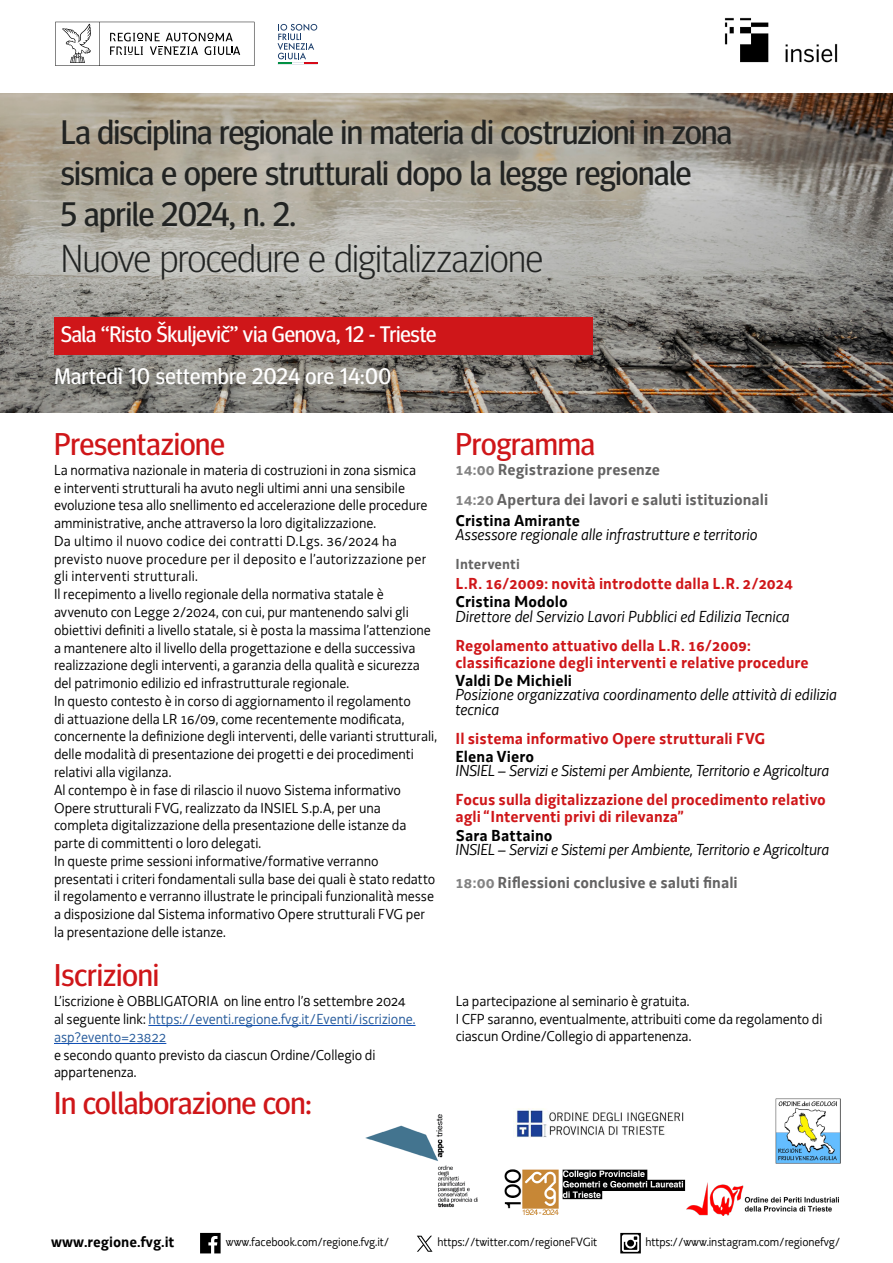
<style>
.page{position:relative;width:893px;height:1263px;background:#fff}
.page>*{position:absolute;margin:0;border:0;box-sizing:border-box;transform-origin:0 0}
.t1{font:300 39px "Meta Headline Pro";letter-spacing:-.015em;color:#222423}
.t2{font:34.05px/40.8px "Meta Headline Pro";letter-spacing:-.015em;color:#222423}
.t3{font:31.5px "Meta Headline Pro";color:#cf1619}
.t4{font:22.5px/42px "Meta Headline Pro";letter-spacing:-.01em;color:#fff}
.t5{font:italic 16.5px/14.2px "Decima WE";letter-spacing:-.005em;color:#000}
.t6{font:700 16.5px/17.2px "Decima WE";letter-spacing:.005em;color:#cf1619}
.t7{font:700 16.5px/29.8px "Decima WE";letter-spacing:.005em;color:#646363}
.t8{font:700 16.5px "Decima WE";letter-spacing:.005em;color:#000}
.t9{font:700 15.45px "Decima WE";color:#000}
.t10{font:15px/17.7px "Decima WE";color:#000}
.t11{font:700 15px "Decima WE";letter-spacing:.01em;color:#646363}
.t12{font:12.45px "Decima WE";letter-spacing:-.01em;color:#000}
.s1{color:#838383}
.s2{font-weight:700;font-style:normal;color:#838383}
.s3{font-weight:700;font-style:normal;color:#646363}
.s4{color:#275b9b}
</style>
<div class="page">
<img style="left:0;top:94px;width:893px;height:318px">
<div style="left:53px;top:111px;width:687px;height:178px;background:#fff;opacity:.28"></div>
<svg style="left:55px;top:22px;width:199px;height:44px"></svg>
<svg style="left:277px;top:24px;width:40px;height:40px"></svg>
<hr style="left:278px;top:62px;width:39px;height:3px;background:#193c6a">
<img style="left:724px;top:18px;width:114px;height:45px">
<svg style="left:200px;top:1233px;width:21px;height:20px"></svg>
<svg style="left:620px;top:1233px;width:21px;height:20px"></svg>
<div style="left:627px;top:1240px;width:7px;height:6px;background:#000;border-radius:50%"></div>
<svg style="left:417px;top:1236px;width:15px;height:16px"></svg>
<img style="left:365px;top:1114px;width:113px;height:94px">
<hr style="left:148px;top:1025px;width:268px;height:1px;background:#0b4cb4">
<hr style="left:54px;top:1043px;width:112px;height:1px;background:#0b4cb4">
<img style="left:504px;top:1169px;width:182px;height:47px">
<img style="left:686px;top:1183px;width:153px;height:33px">
<img style="left:513px;top:1109px;width:171px;height:28px">
<img style="left:775px;top:1099px;width:65px;height:64px">
<div style="left:54px;top:317px;width:539px;height:38px;background:#cf1619"></div>
<h2 class="t2" style="left:61px;top:109px;width:673px">La disciplina regionale in materia di costruzioni in zona sismica e opere strutturali dopo la legge regionale<br>5 aprile 2024, n. 2.</h2>
<h1 class="t1" style="left:61px;top:230px;width:484px">Nuove procedure e digitalizzazione</h1>
<h3 class="t4" style="left:54px;top:312px;width:384px">Sala “Risto Škuljevič” via Genova, 12 - Trieste<br>Martedì 10 settembre 2024 ore 14:00</h3>
<h3 class="t3" style="left:54px;top:420px;width:172px">Presentazione</h3>
<h3 class="t3" style="left:455px;top:420px;width:141px">Programma</h3>
<p class="t10" style="left:54px;top:461px;width:385px">La normativa nazionale in materia di costruzioni in zona sismica<br>e interventi strutturali ha avuto negli ultimi anni una sensibile evoluzione tesa allo snellimento ed accelerazione delle procedure amministrative, anche attraverso la loro digitalizzazione.<br>Da ultimo il nuovo codice dei contratti D.Lgs. 36/2024 ha previsto nuove procedure per il deposito e l’autorizzazione per gli interventi strutturali.<br>Il recepimento a livello regionale della normativa statale è avvenuto con Legge 2/2024, con cui, pur mantenendo salvi gli obiettivi definiti a livello statale, si è posta la massima l’attenzione a mantenere alto il livello della progettazione e della successiva realizzazione degli interventi, a garanzia della qualità e sicurezza del patrimonio edilizio ed infrastrutturale regionale.<br>In questo contesto è in corso di aggiornamento il regolamento<br>di attuazione della LR 16/09, come recentemente modificata, concernente la definizione degli interventi, delle varianti strutturali, delle modalità di presentazione dei progetti e dei procedimenti relativi alla vigilanza.<br>Al contempo è in fase di rilascio il nuovo Sistema informativo Opere strutturali FVG, realizzato da INSIEL S.p.A, per una completa digitalizzazione della presentazione delle istanze da parte di committenti o loro delegati.<br>In queste prime sessioni informative/formative verranno presentati i criteri fondamentali sulla base dei quali è stato redatto il regolamento e verranno illustrate le principali funzionalità messe a disposizione dal Sistema informativo Opere strutturali FVG per la presentazione delle istanze.</p>
<p class="t7" style="left:455px;top:455px;width:314px"><span class="s1">14:00</span> Registrazione presenze<br><span class="s1">14:20</span> Apertura dei lavori e saluti istituzionali</p>
<p class="t8" style="left:455px;top:510px;width:126px">Cristina Amirante</p>
<p class="t5" style="left:455px;top:527px;width:304px">Assessore regionale alle infrastrutture e territorio</p>
<p class="t11" style="left:455px;top:554px;width:66px">Interventi</p>
<p class="t6" style="left:455px;top:576px;width:339px">L.R. 16/2009: novità introdotte dalla L.R. 2/2024</p>
<p class="t8" style="left:455px;top:592px;width:114px">Cristina Modolo</p>
<p class="t5" style="left:455px;top:609px;width:336px">Direttore del Servizio Lavori Pubblici ed Edilizia Tecnica</p>
<p class="t6" style="left:455px;top:637px;width:355px">Regolamento attuativo della L.R. 16/2009: classificazione degli interventi e relative procedure</p>
<p class="t8" style="left:455px;top:670px;width:118px">Valdi De Michieli</p>
<p class="t5" style="left:455px;top:687px;width:383px">Posizione organizzativa coordinamento delle attività di edilizia tecnica</p>
<p class="t6" style="left:455px;top:730px;width:312px">Il sistema informativo Opere strutturali FVG</p>
<p class="t8" style="left:455px;top:746px;width:80px">Elena Viero</p>
<p class="t5" style="left:455px;top:763px;width:375px">INSIEL – Servizi e Sistemi per Ambiente, Territorio e Agricoltura</p>
<p class="t6" style="left:455px;top:791px;width:372px">Focus sulla digitalizzazione del procedimento relativo agli “Interventi privi di rilevanza”</p>
<p class="t8" style="left:455px;top:825px;width:99px">Sara Battaino</p>
<p class="t5" style="left:455px;top:832px;width:375px;line-height:32.8px">INSIEL – Servizi e Sistemi per Ambiente, Territorio e Agricoltura<br><span class="s2">18:00</span> <span class="s3">Riflessioni conclusive e saluti finali</span></p>
<h3 class="t3" style="left:54px;top:951px;width:106px">Iscrizioni</h3>
<p class="t10" style="left:54px;top:992px;width:363px">L’iscrizione è OBBLIGATORIA on line entro l’8 settembre 2024 al seguente link: <span class="s4">https://eventi.regione.fvg.it/Eventi/iscrizione. asp?evento=23822</span></p>
<p class="t10" style="left:54px;top:1046px;width:323px;line-height:17.2px">e secondo quanto previsto da ciascun Ordine/Collegio di appartenenza.</p>
<h3 class="t3" style="left:54px;top:1079px;width:259px">In collaborazione con:</h3>
<p class="t10" style="left:456px;top:993px;width:368px;line-height:17.2px">La partecipazione al seminario è gratuita.<br>I CFP saranno, eventualmente, attribuiti come da regolamento di ciascun Ordine/Collegio di appartenenza.</p>
<p class="t9" style="left:51px;top:1232px;width:125px">www.regione.fvg.it</p>
<p class="t12" style="left:226px;top:1235px;width:165px">www.facebook.com/regione.fvg.it/</p>
<p class="t12" style="left:437px;top:1235px;width:162px">https://twitter.com/regioneFVGit</p>
<p class="t12" style="left:645px;top:1235px;width:197px">https://www.instagram.com/regionefvg/</p>
</div>
